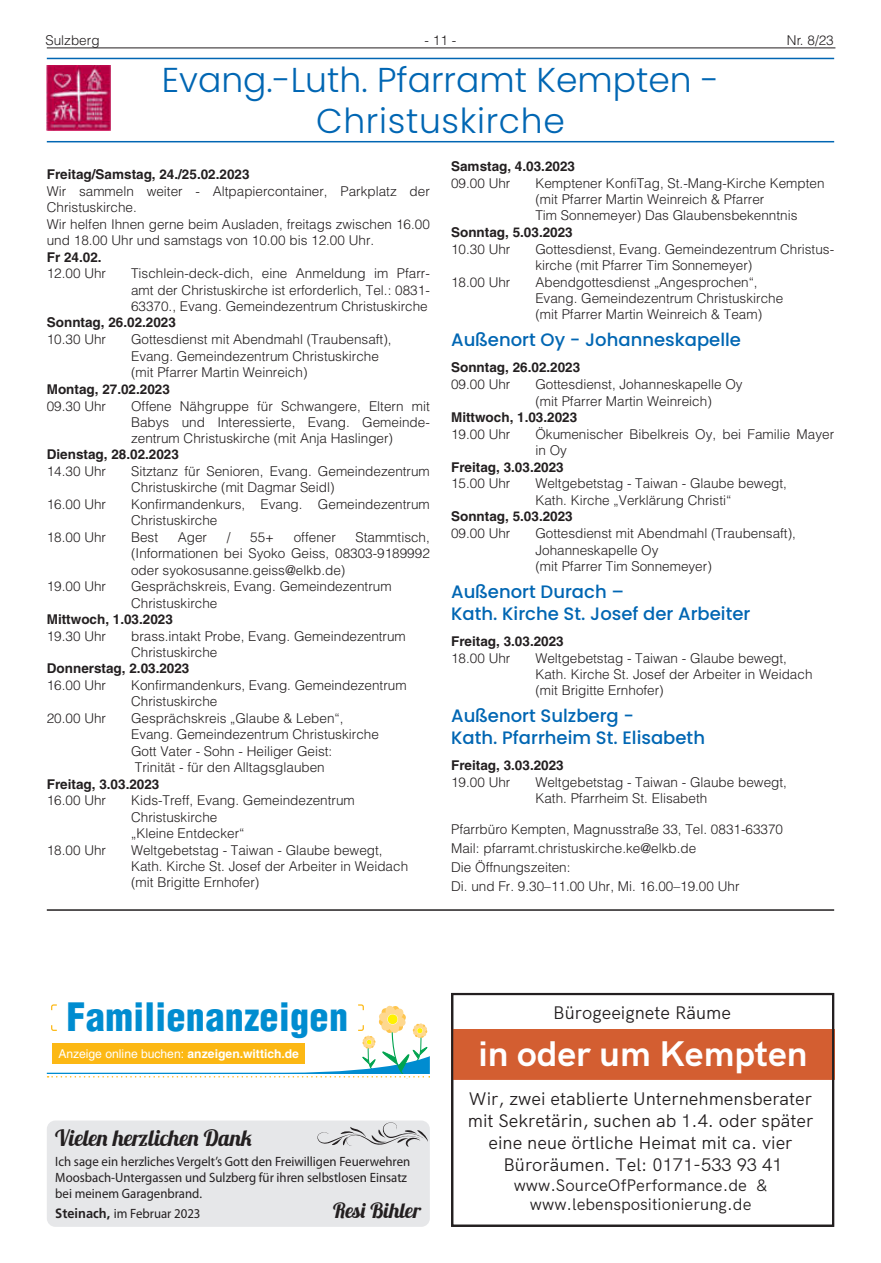
<style>
.page{position:relative;width:881px;height:1263px;background:#fff}
.page>*{position:absolute;margin:0;border:0;box-sizing:border-box;transform-origin:0 0}
.t1{font:900 condensed 38.25px "Helvetica LT";letter-spacing:.01em;color:#008cd0}
.t2{font:700 36px "HK Grotesk";color:#fff}
.t3{font:300 34.5px/41.4px "Poppins";color:#0166b3;text-align:center}
.t4{font:22.5px "Lobster 1.3";color:#231f20}
.t5{font:21px "Lobster 1.3";color:#231f20}
.t6{font:18px/21.8px "HK Grotesk";color:#231f20;text-align:center}
.t7{font:500 18px/21.5px "Poppins";color:#0166b3}
.t8{font:16.5px/19.5px "HK Grotesk";color:#231f20;text-align:center}
.t9{font:300 13.5px/16.2px "Helvetica LT";color:#231f20}
.t10{font:700 13.5px "Helvetica LT";color:#231f20}
.t11{font:13.5px/16px "Myriad Pro";color:#231f20;scale:.95 1}
.t12{font:12.15px "Helvetica LT";color:#fff}
.s1{font-weight:700}
.s2{font-family:"Frutiger LT";font-weight:700}
</style>
<div class="page">
<hr style="left:47px;top:48px;width:788px;height:1px;background:#231f20">
<img style="left:47px;top:66px;width:63px;height:65px">
<hr style="left:47px;top:58px;width:786px;height:1px;background:#0166b3">
<hr style="left:47px;top:141px;width:786px;height:1px;background:#0166b3">
<hr style="left:47px;top:909px;width:786px;height:2px;background:#231f20">
<div style="left:47px;top:1120px;width:382px;height:107px;background:#e6e7e9;border-radius:9px"></div>
<svg style="left:317px;top:1122px;width:111px;height:25px"></svg>
<div style="left:451px;top:1030px;width:382px;height:49px;background:#d35e31"></div>
<div style="left:451px;top:1029px;width:382px;height:51px;border:2px solid #d35e31"></div>
<div style="left:451px;top:993px;width:382px;height:234px;border:2px solid #231f20"></div>
<svg style="left:47px;top:1004px;width:383px;height:74px"></svg>
<div style="left:53px;top:1043px;width:251px;height:21px;background:#fcb814"></div>
<p class="t9" style="left:45px;top:32px;width:56px">Sulzberg</p>
<p class="t9" style="left:424px;top:32px;width:33px">- 11 -</p>
<p class="t9" style="left:786px;top:32px;width:48px">Nr. 8/23</p>
<h3 class="t3" style="left:162px;top:59px;width:558px">Evang.-Luth. Pfarramt Kempten -<br>Christuskirche</h3>
<p class="t10" style="left:47px;top:166px;width:204px">Freitag/Samstag, 24./25.02.2023</p>
<p class="t9" style="left:47px;top:183px;width:384px">Wir sammeln weiter - Altpapiercontainer, Parkplatz der Christuskirche.<br>Wir helfen Ihnen gerne beim Ausladen, freitags zwischen 16.00 und 18.00 Uhr und samstags von 10.00 bis 12.00 Uhr.</p>
<p class="t10" style="left:47px;top:249px;width:56px">Fr 24.02.</p>
<p class="t9" style="left:47px;top:265px;width:61px">12.00 Uhr</p>
<p class="t9" style="left:131px;top:265px;width:300px;text-align:justify">Tischlein-deck-dich, eine Anmeldung im Pfarr&shy;amt der Christuskirche ist erforderlich, Tel.: 0831- 63370., Evang. Gemeindezentrum Christuskirche</p>
<p class="t10" style="left:47px;top:314px;width:131px">Sonntag, 26.02.2023</p>
<p class="t9" style="left:47px;top:331px;width:61px">10.30 Uhr</p>
<p class="t9" style="left:131px;top:331px;width:262px;line-height:16.8px">Gottesdienst mit Abendmahl (Traubensaft),<br>Evang. Gemeindezentrum Christuskirche (mit Pfarrer Martin Weinreich)</p>
<p class="t10" style="left:47px;top:381px;width:125px">Montag, 27.02.2023</p>
<p class="t9" style="left:47px;top:398px;width:61px">09.30 Uhr</p>
<p class="t9" style="left:131px;top:398px;width:300px;text-align:justify">Offene Nähgruppe für Schwangere, Eltern mit Babys und Interessierte, Evang. Gemeinde&shy;zentrum Christuskirche (mit Anja Haslinger)</p>
<p class="t10" style="left:47px;top:446px;width:134px">Dienstag, 28.02.2023</p>
<p class="t9" style="left:47px;top:463px;width:61px">14.30 Uhr</p>
<p class="t9" style="left:131px;top:463px;width:300px">Sitztanz für Senioren, Evang. Gemeindezentrum<br>Christuskirche (mit Dagmar Seidl)</p>
<p class="t9" style="left:47px;top:496px;width:61px">16.00 Uhr</p>
<p class="t9" style="left:131px;top:496px;width:300px">Konfirmandenkurs, Evang. Gemeindezentrum<br>Christuskirche</p>
<p class="t9" style="left:47px;top:529px;width:61px">18.00 Uhr</p>
<p class="t9" style="left:131px;top:529px;width:29px">Best</p>
<p class="t9" style="left:178px;top:529px;width:31px">Ager</p>
<p class="t9" style="left:227px;top:529px;width:5px">/</p>
<p class="t9" style="left:250px;top:529px;width:25px">55+</p>
<p class="t9" style="left:294px;top:529px;width:44px">offener</p>
<p class="t10" style="left:451px;top:158px;width:125px">Samstag, 4.03.2023</p>
<p class="t9" style="left:451px;top:174px;width:61px">09.00 Uhr</p>
<p class="t9" style="left:535px;top:174px;width:290px">Kemptener KonfiTag, St.-Mang-Kirche Kempten (mit Pfarrer Martin Weinreich &amp; Pfarrer<br>Tim Sonnemeyer) Das Glaubensbekenntnis</p>
<p class="t10" style="left:451px;top:224px;width:123px">Sonntag, 5.03.2023</p>
<p class="t9" style="left:451px;top:241px;width:61px">10.30 Uhr</p>
<p class="t9" style="left:535px;top:241px;width:300px">Gottesdienst, Evang. Gemeindezentrum Christus&shy;kirche (mit Pfarrer Tim Sonnemeyer)</p>
<p class="t9" style="left:451px;top:274px;width:61px">18.00 Uhr</p>
<p class="t9" style="left:535px;top:274px;width:249px">Abendgottesdienst „Angesprochen“,<br>Evang. Gemeindezentrum Christuskirche (mit Pfarrer Martin Weinreich &amp; Team)</p>
<h3 class="t7" style="left:451px;top:329px;width:291px">Außenort Oy - Johanneskapelle</h3>
<p class="t10" style="left:451px;top:359px;width:131px">Sonntag, 26.02.2023</p>
<p class="t9" style="left:451px;top:376px;width:61px">09.00 Uhr</p>
<p class="t9" style="left:535px;top:376px;width:209px;line-height:16.8px">Gottesdienst, Johanneskapelle Oy (mit Pfarrer Martin Weinreich)</p>
<p class="t10" style="left:451px;top:409px;width:128px">Mittwoch, 1.03.2023</p>
<p class="t9" style="left:451px;top:426px;width:61px">19.00 Uhr</p>
<p class="t9" style="left:535px;top:426px;width:300px">Ökumenischer Bibelkreis Oy, bei Familie Mayer in Oy</p>
<p class="t10" style="left:451px;top:459px;width:114px">Freitag, 3.03.2023</p>
<p class="t9" style="left:451px;top:475px;width:61px">15.00 Uhr</p>
<p class="t9" style="left:535px;top:475px;width:253px;line-height:16.8px">Weltgebetstag - Taiwan - Glaube bewegt,<br>Kath. Kirche „Verklärung Christi“</p>
<p class="t10" style="left:451px;top:508px;width:123px">Sonntag, 5.03.2023</p>
<p class="t9" style="left:451px;top:525px;width:61px">09.00 Uhr</p>
<p class="t9" style="left:535px;top:525px;width:262px">Gottesdienst mit Abendmahl (Traubensaft),<br>Johanneskapelle Oy<br>(mit Pfarrer Tim Sonnemeyer)</p>
<h3 class="t7" style="left:451px;top:581px;width:301px">Außenort Durach –<br>Kath. Kirche St. Josef der Arbeiter</h3>
<p class="t10" style="left:451px;top:633px;width:114px">Freitag, 3.03.2023</p>
<p class="t9" style="left:451px;top:650px;width:61px">18.00 Uhr</p>
<p class="t9" style="left:535px;top:650px;width:278px">Weltgebetstag - Taiwan - Glaube bewegt,<br>Kath. Kirche St. Josef der Arbeiter in Weidach (mit Brigitte Ernhofer)</p>
<h3 class="t7" style="left:451px;top:705px;width:255px">Außenort Sulzberg -<br>Kath. Pfarrheim St. Elisabeth</h3>
<p class="t10" style="left:451px;top:757px;width:114px">Freitag, 3.03.2023</p>
<p class="t9" style="left:451px;top:773px;width:61px">19.00 Uhr</p>
<p class="t9" style="left:535px;top:773px;width:253px">Weltgebetstag - Taiwan - Glaube bewegt,<br>Kath. Pfarrheim St. Elisabeth</p>
<p class="t9" style="left:451px;top:820px;width:333px;line-height:18.8px">Pfarrbüro Kempten, Magnusstraße 33, Tel. 0831-63370<br>Mail: pfarramt.christuskirche.ke@elkb.de<br>Die Öffnungszeiten:<br>Di. und Fr. 9.30–11.00 Uhr, Mi. 16.00–19.00 Uhr</p>
<p class="t9" style="left:131px;top:529px;width:300px;text-align:justify;text-indent:224px">Stammtisch, (Informationen bei Syoko Geiss, 08303-9189992 oder syokosusanne.geiss@elkb.de)</p>
<p class="t9" style="left:47px;top:578px;width:61px">19.00 Uhr</p>
<p class="t9" style="left:131px;top:578px;width:262px">Gesprächskreis, Evang. Gemeindezentrum<br>Christuskirche</p>
<p class="t10" style="left:47px;top:611px;width:128px">Mittwoch, 1.03.2023</p>
<p class="t9" style="left:47px;top:628px;width:61px">19.30 Uhr</p>
<p class="t9" style="left:131px;top:628px;width:276px">brass.intakt Probe, Evang. Gemeindezentrum<br>Christuskirche</p>
<p class="t10" style="left:47px;top:660px;width:144px">Donnerstag, 2.03.2023</p>
<p class="t9" style="left:47px;top:677px;width:61px">16.00 Uhr</p>
<p class="t9" style="left:131px;top:677px;width:277px">Konfirmandenkurs, Evang. Gemeindezentrum<br>Christuskirche</p>
<p class="t9" style="left:47px;top:710px;width:61px">20.00 Uhr</p>
<p class="t9" style="left:131px;top:710px;width:249px">Gesprächskreis „Glaube &amp; Leben“, Evang. Gemeindezentrum Christuskirche Gott Vater - Sohn - Heiliger Geist:<br>Trinität - für den Alltagsglauben</p>
<p class="t10" style="left:47px;top:776px;width:114px">Freitag, 3.03.2023</p>
<p class="t9" style="left:47px;top:792px;width:61px">16.00 Uhr</p>
<p class="t9" style="left:131px;top:792px;width:225px">Kids-Treff, Evang. Gemeindezentrum<br>Christuskirche<br>„Kleine Entdecker“</p>
<p class="t9" style="left:47px;top:842px;width:61px">18.00 Uhr</p>
<p class="t9" style="left:131px;top:842px;width:278px">Weltgebetstag - Taiwan - Glaube bewegt,<br>Kath. Kirche St. Josef der Arbeiter in Weidach (mit Brigitte Ernhofer)</p>
<h1 class="t1" style="left:66px;top:993px;width:283px">Familienanzeigen</h1>
<p class="t12" style="left:58px;top:1047px;width:242px">Anzeige online buchen: <span class="s1">anzeigen.wittich.de</span></p>
<h3 class="t4" style="left:55px;top:1123px;width:198px">Vielen herzlichen Dank</h3>
<p class="t11" style="left:55px;top:1153px;width:375px">Ich sage ein herzliches Vergelt’s Gott den Freiwilligen Feuerwehren<br>Moosbach-Untergassen und Sulzberg für ihren selbstlosen Einsatz bei meinem Garagenbrand.</p>
<p class="t11" style="left:55px;top:1205px;width:154px"><span class="s2">Steinach,</span> im Februar 2023</p>
<h3 class="t5" style="left:333px;top:1197px;width:89px">Resi Bihler</h3>
<h3 class="t6" style="left:553px;top:1000px;width:179px">Bürogeeignete Räume</h3>
<h2 class="t2" style="left:478px;top:1025px;width:330px">in oder um Kempten</h2>
<h3 class="t6" style="left:467px;top:1087px;width:347px">Wir, zwei etablierte Unternehmensberater mit Sekretärin, suchen ab 1.4. oder später eine neue örtliche Heimat mit ca. vier Büroräumen. Tel: 0171-533 93 41</h3>
<p class="t8" style="left:513px;top:1174px;width:255px">www.SourceOfPerformance.de &amp; www.lebenspositionierung.de</p>
</div>
